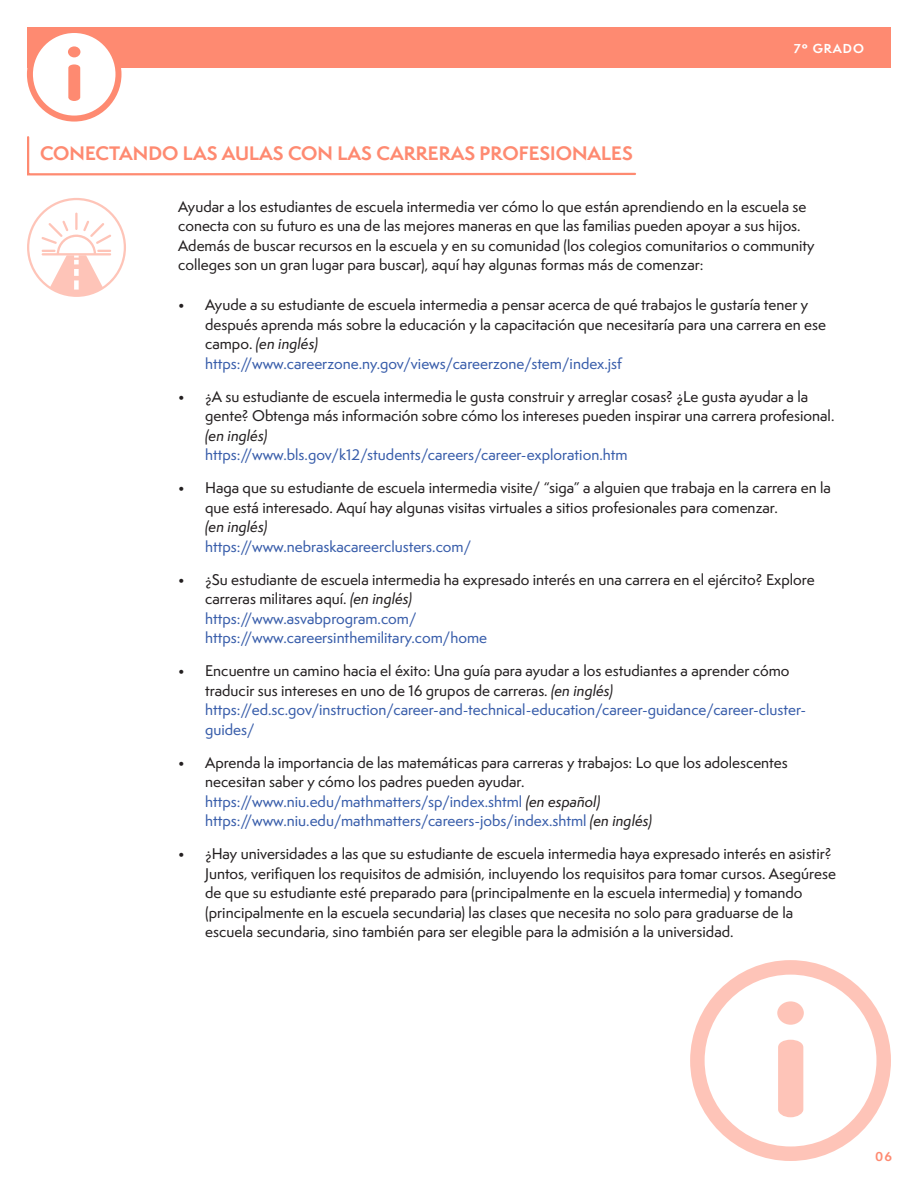
<style>
.page{position:relative;width:918px;height:1188px;background:#fff}
.page>*{position:absolute;margin:0;border:0;box-sizing:border-box;transform-origin:0 0}
.t1{font:700 18px "Semplicita Pro";color:#fe8a71}
.t2{font:500 14.25px/19.5px "Semplicita Pro";color:#231f20}
.t3{font:700 12px "Semplicita Pro";letter-spacing:.08em;color:#fff}
.t4{font:700 12px "Semplicita Pro";color:#fe8a71}
.s1{font-family:"Semplicita Pro Med It";font-weight:400}
.s2{color:#385daa}
</style>
<div class="page">
<div style="left:27px;top:27px;width:864px;height:41px;background:#fe8a71"></div>
<svg style="left:27px;top:136px;width:609px;height:40px"></svg>
<div style="left:30px;top:30px;width:88px;height:89px;background:#fff;border-radius:50%"></div>
<div style="left:27px;top:27px;width:95px;height:95px;border:6px solid #fe8a71;border-radius:50%"></div>
<svg style="left:68px;top:64px;width:12px;height:37px"></svg>
<div style="left:68px;top:46px;width:12px;height:11px;background:#fe8a71;border-radius:50%"></div>
<div style="left:690px;top:960px;width:201px;height:201px;border:15px solid #fe8a71;border-radius:50%"></div>
<div style="left:778px;top:1040px;width:25px;height:77px;background:#fec4b8"></div>
<div style="left:777px;top:1001px;width:27px;height:24px;background:#fec4b8;border-radius:50%"></div>
<svg style="left:27px;top:198px;width:99px;height:99px"></svg>
<p class="t1" style="left:40px;top:140px;width:594px">CONECTANDO LAS AULAS CON LAS CARRERAS PROFESIONALES</p>
<p class="t3" style="left:794px;top:39px;width:72px">7º GRADO</p>
<p class="t2" style="left:178px;top:197px;width:638px">Ayudar a los estudiantes de escuela intermedia ver cómo lo que están aprendiendo en la escuela se conecta con su futuro es una de las mejores maneras en que las familias pueden apoyar a sus hijos.<br>Además de buscar recursos en la escuela y en su comunidad (los colegios comunitarios o community colleges son un gran lugar para buscar), aquí hay algunas formas más de comenzar:</p>
<p class="t2" style="left:205px;top:295px;width:622px;text-indent:-27px">• Ayude a su estudiante de escuela intermedia a pensar acerca de qué trabajos le gustaría tener y después aprenda más sobre la educación y la capacitación que necesitaría para una carrera en ese campo. <span class="s1">(en inglés)<br></span><span class="s2">https://www.careerzone.ny.gov/views/careerzone/stem/index.jsf</span></p>
<p class="t2" style="left:205px;top:386px;width:631px;text-indent:-27px">• ¿A su estudiante de escuela intermedia le gusta construir y arreglar cosas? ¿Le gusta ayudar a la gente? Obtenga más información sobre cómo los intereses pueden inspirar una carrera profesional. <span class="s1">(en inglés)<br></span><span class="s2">https://www.bls.gov/k12/students/careers/career-exploration.htm</span></p>
<p class="t2" style="left:205px;top:478px;width:627px;text-indent:-27px">• Haga que su estudiante de escuela intermedia visite/ “siga” a alguien que trabaja en la carrera en la que está interesado. Aquí hay algunas visitas virtuales a sitios profesionales para comenzar.<br><span class="s1">(en inglés)<br></span><span class="s2">https://www.nebraskacareerclusters.com/</span></p>
<p class="t2" style="left:205px;top:569px;width:611px;text-indent:-27px">• ¿Su estudiante de escuela intermedia ha expresado interés en una carrera en el ejército? Explore carreras militares aquí. <span class="s1">(en inglés)<br></span><span class="s2">https://www.asvabprogram.com/<br>https://www.careersinthemilitary.com/home</span></p>
<p class="t2" style="left:205px;top:661px;width:603px;text-indent:-27px">• Encuentre un camino hacia el éxito: Una guía para ayudar a los estudiantes a aprender cómo traducir sus intereses en uno de 16 grupos de carreras. <span class="s1">(en inglés) </span><span class="s2">https://ed.sc.gov/instruction/career-and-technical-education/career-guidance/career-cluster&shy;guides/</span></p>
<p class="t2" style="left:205px;top:752px;width:584px;text-indent:-27px">• Aprenda la importancia de las matemáticas para carreras y trabajos: Lo que los adolescentes necesitan saber y cómo los padres pueden ayudar. <span class="s2">https://www.niu.edu/mathmatters/sp/index.shtml</span> <span class="s1">(en español) </span><span class="s2">https://www.niu.edu/mathmatters/careers-jobs/index.shtml</span> <span class="s1">(en inglés)</span></p>
<p class="t2" style="left:205px;top:844px;width:632px;text-indent:-27px">• ¿Hay universidades a las que su estudiante de escuela intermedia haya expresado interés en asistir?<br>Juntos, verifiquen los requisitos de admisión, incluyendo los requisitos para tomar cursos. Asegúrese de que su estudiante esté preparado para (principalmente en la escuela intermedia) y tomando (principalmente en la escuela secundaria) las clases que necesita no solo para graduarse de la escuela secundaria, sino también para ser elegible para la admisión a la universidad.</p>
<p class="t4" style="left:875px;top:1147px;width:18px">06</p>
</div>
